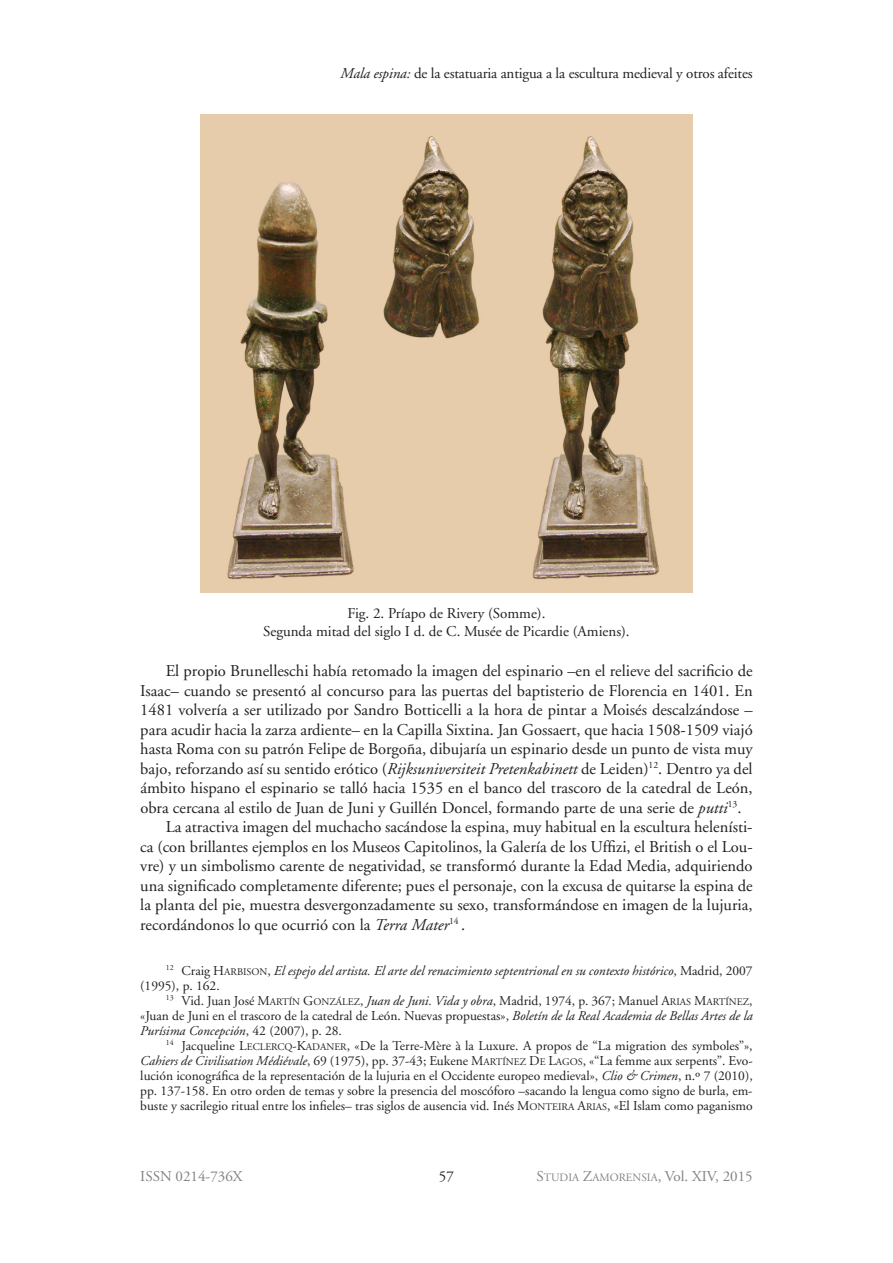
<style>
.page{position:relative;width:893px;height:1263px;background:#fff}
.page>*{position:absolute;margin:0;border:0;box-sizing:border-box;transform-origin:0 0}
.t1{font:16.5px "Adobe Garamond";color:#231f20}
.t2{font:15px/17.2px "Adobe Garamond";letter-spacing:-.01em;color:#231f20;text-align:center}
.t3{font:15px "Adobe Garamond";color:#808285}
.t4{font:13.5px/15px "Adobe Garamond";color:#231f20;text-align:justify}
.t5{font:italic 13.5px/15px "Adobe Garamond";color:#231f20}
.t6{font:11.25px "Adobe Garamond";color:#808285}
.s1{font-style:italic}
.s2{font-style:normal}
.s3{font-style:normal;font-size:10.2px}
.s4{font-style:inherit}
.s5{font-size:10.2px}
.s6{font-size:15px}
</style>
<div class="page">
<img style="left:200px;top:115px;width:493px;height:477px">
<p class="t2" style="left:341px;top:65px;width:414px"><span class="s1">Mala espina:</span> de la estatuaria antigua a la escultura medieval y otros afeites</p>
<p class="t2" style="left:263px;top:605px;width:368px">Fig. 2. Príapo de Rivery (Somme).<br>Segunda mitad del siglo I d. de C. Musée de Picardie (Amiens).</p>
<p class="t1" style="left:166px;top:662px;width:588px">El propio Brunelleschi había retomado la imagen del espinario –en el relieve del sacrificio de</p>
<p class="t1" style="left:140px;top:682px;width:614px">Isaac– cuando se presentó al concurso para las puertas del baptisterio de Florencia en 1401. En</p>
<p class="t1" style="left:140px;top:701px;width:614px">1481 volvería a ser utilizado por Sandro Botticelli a la hora de pintar a Moisés descalzándose –</p>
<p class="t1" style="left:140px;top:721px;width:614px">para acudir hacia la zarza ardiente– en la Capilla Sixtina. Jan Gossaert, que hacia 1508-1509 viajó</p>
<p class="t1" style="left:140px;top:740px;width:614px">hasta Roma con su patrón Felipe de Borgoña, dibujaría un espinario desde un punto de vista muy</p>
<p class="t1" style="left:140px;top:760px;width:614px">bajo, reforzando así su sentido erótico (<span class="s1">Rijksuniversiteit Pretenkabinett</span> de Leiden)<sup>12</sup>. Dentro ya del</p>
<p class="t1" style="left:140px;top:779px;width:614px">ámbito hispano el espinario se talló hacia 1535 en el banco del trascoro de la catedral de León,</p>
<p class="t1" style="left:140px;top:799px;width:603px">obra cercana al estilo de Juan de Juni y Guillén Doncel, formando parte de una serie de <span class="s1">putti</span><sup>13</sup>.</p>
<p class="t1" style="left:166px;top:818px;width:588px">La atractiva imagen del muchacho sacándose la espina, muy habitual en la escultura helenísti-</p>
<p class="t1" style="left:140px;top:838px;width:614px">ca (con brillantes ejemplos en los Museos Capitolinos, la Galería de los Uffizi, el British o el Lou-</p>
<p class="t1" style="left:140px;top:857px;width:614px">vre) y un simbolismo carente de negatividad, se transformó durante la Edad Media, adquiriendo</p>
<p class="t1" style="left:140px;top:877px;width:614px">una significado completamente diferente; pues el personaje, con la excusa de quitarse la espina de</p>
<p class="t1" style="left:140px;top:896px;width:614px">la planta del pie, muestra desvergonzadamente su sexo, transformándose en imagen de la lujuria,</p>
<p class="t1" style="left:140px;top:916px;width:326px">recordándonos lo que ocurrió con la <span class="s1">Terra Mater</span><sup>14</sup> .</p>
<p class="t5" style="left:140px;top:963px;width:614px;text-indent:26px"><sup>12</sup> <span class="s2">Craig</span> <span class="s2">H</span><span class="s3">ARBISON</span><span class="s2">,</span> El espejo del artista. El arte del renacimiento septentrional en su contexto histórico<span class="s2">, Madrid, 2007 (1995), p. 162.</span></p>
<p class="t4" style="left:140px;top:993px;width:614px;text-indent:26px"><sup>13</sup> Vid. Juan José <span class="s4">M</span><span class="s5">ARTÍN</span> <span class="s4">G</span><span class="s5">ONZÁLEZ</span>, <span class="s1">Juan de Juni. Vida y obra</span>, Madrid, 1974, p. 367; Manuel <span class="s4">A</span><span class="s5">RIAS</span> <span class="s4">M</span><span class="s5">ARTÍNEZ</span>, «Juan de Juni en el trascoro de la catedral de León. Nuevas propuestas», <span class="s1">Boletín de la Real Academia de Bellas Artes de la Purísima Concepción</span>, 42 (2007), p. 28.</p>
<p class="t4" style="left:140px;top:1038px;width:614px;text-indent:26px"><sup>14</sup> Jacqueline <span class="s4">L</span><span class="s5">ECLERCQ</span><span class="s4">-K</span><span class="s5">ADANER</span>, «De la Terre-Mère à la Luxure. A propos de “La migration des symboles”», <span class="s1">Cahiers de Civilisation Médiévale</span>, 69 (1975), pp. 37-43; Eukene <span class="s4">M</span><span class="s5">ARTÍNEZ</span> <span class="s4">D</span><span class="s5">E</span> <span class="s4">L</span><span class="s5">AGOS</span>, «“La femme aux serpents”. Evo&shy;lución iconográfica de la representación de la lujuria en el Occidente europeo medieval», <span class="s1">Clio &amp; Crimen</span>, n.º 7 (2010), pp. 137-158. En otro orden de temas y sobre la presencia del moscóforo –sacando la lengua como signo de burla, em&shy;buste y sacrilegio ritual entre los infieles– tras siglos de ausencia vid. Inés <span class="s4">M</span><span class="s5">ONTEIRA</span> <span class="s4">A</span><span class="s5">RIAS</span>, «El Islam como paganismo</p>
<p class="t3" style="left:140px;top:1168px;width:104px">ISSN 0214-736X</p>
<p class="t2" style="left:439px;top:1168px;width:16px">57</p>
<p class="t6" style="left:536px;top:1171px;width:218px"><span class="s6">S</span>TUDIA <span class="s6">Z</span>AMORENSIA<span class="s6">, Vol. XIV, 2015</span></p>
</div>
